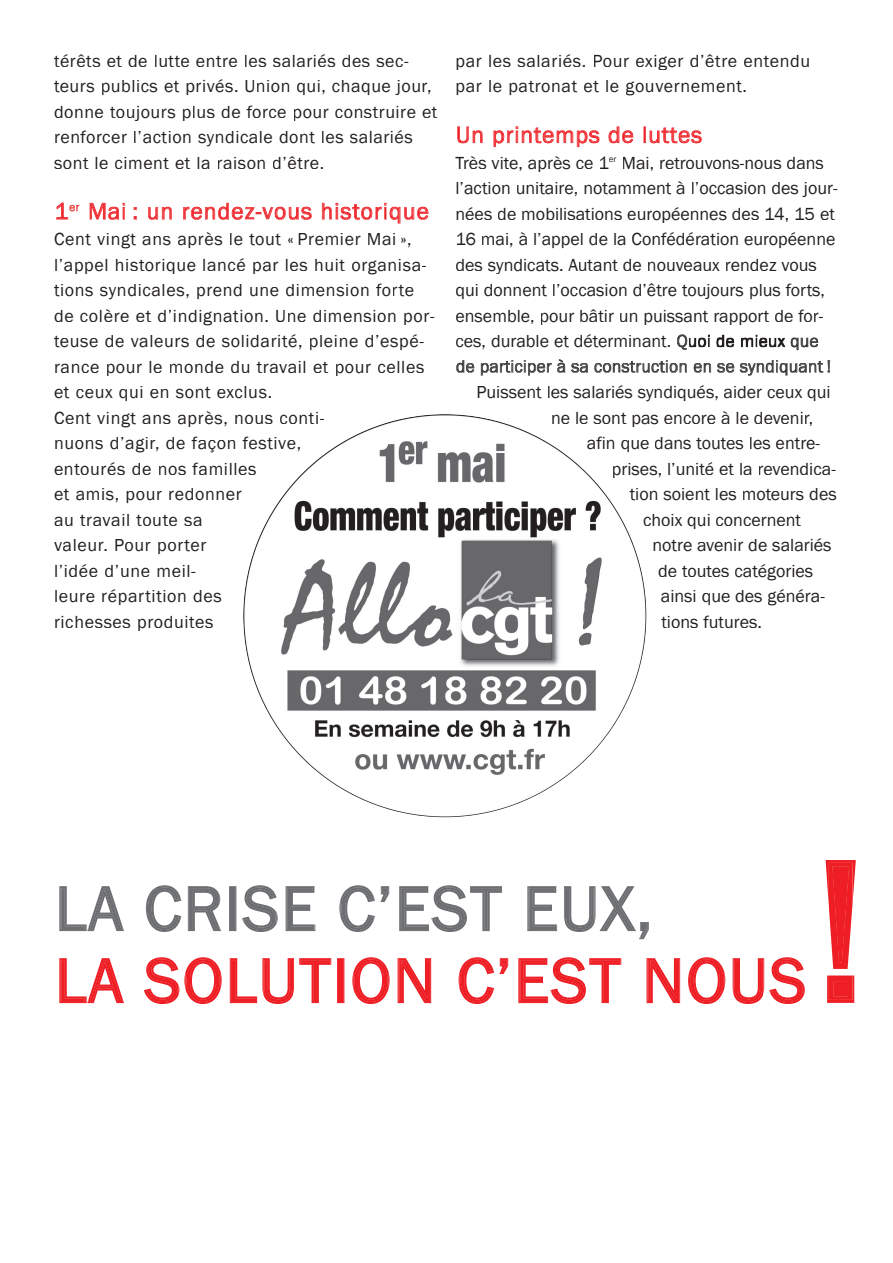
<style>
.page{position:relative;width:893px;height:1263px;background:#fff}
.page>*{position:absolute;margin:0;border:0;box-sizing:border-box;transform-origin:0 0}
.t1{font:205.2px "Franklin Gothic";color:#ee1e24}
.t2{font:64.5px "Franklin Gothic";letter-spacing:.03em;color:#ee1e24}
.t3{font:64.5px "Franklin Gothic";letter-spacing:.03em;color:#6d6e71}
.t4{font:24px "Franklin Gothic";letter-spacing:.035em;color:#ee1e24}
.t5{font:18px/25.5px "Franklin Gothic";letter-spacing:.025em;color:#231f20}
.t6{font:18px/25.5px "Franklin Gothic";color:#231f20}
</style>
<div class="page">
<svg style="left:56px;top:203px;width:23px;height:17px"></svg>
<svg style="left:89px;top:203px;width:36px;height:17px"></svg>
<svg style="left:134px;top:207px;width:3px;height:13px"></svg>
<svg style="left:148px;top:207px;width:24px;height:13px"></svg>
<svg style="left:183px;top:203px;width:129px;height:17px"></svg>
<svg style="left:322px;top:203px;width:106px;height:21px"></svg>
<svg style="left:457px;top:126px;width:26px;height:17px"></svg>
<svg style="left:493px;top:126px;width:107px;height:21px"></svg>
<svg style="left:608px;top:126px;width:25px;height:17px"></svg>
<svg style="left:643px;top:126px;width:59px;height:17px"></svg>
<svg style="left:677px;top:334px;width:10px;height:16px"></svg>
<svg style="left:790px;top:337px;width:28px;height:13px"></svg>
<svg style="left:456px;top:360px;width:18px;height:13px"></svg>
<svg style="left:481px;top:359px;width:84px;height:17px"></svg>
<svg style="left:571px;top:363px;width:17px;height:10px"></svg>
<svg style="left:594px;top:360px;width:93px;height:13px"></svg>
<svg style="left:693px;top:363px;width:18px;height:10px"></svg>
<svg style="left:717px;top:360px;width:113px;height:16px"></svg>
<svg style="left:826px;top:860px;width:30px;height:143px"></svg>
<svg style="left:59px;top:886px;width:65px;height:45px"></svg>
<svg style="left:146px;top:885px;width:35px;height:47px"></svg>
<svg style="left:188px;top:886px;width:33px;height:45px"></svg>
<svg style="left:229px;top:886px;width:7px;height:45px"></svg>
<svg style="left:242px;top:885px;width:36px;height:47px"></svg>
<svg style="left:286px;top:886px;width:29px;height:45px"></svg>
<svg style="left:339px;top:885px;width:50px;height:47px"></svg>
<svg style="left:399px;top:885px;width:103px;height:47px"></svg>
<svg style="left:527px;top:886px;width:30px;height:45px"></svg>
<svg style="left:564px;top:886px;width:85px;height:53px"></svg>
<svg style="left:59px;top:958px;width:65px;height:45px"></svg>
<svg style="left:144px;top:957px;width:78px;height:47px"></svg>
<svg style="left:230px;top:958px;width:101px;height:46px"></svg>
<svg style="left:337px;top:958px;width:7px;height:45px"></svg>
<svg style="left:352px;top:957px;width:38px;height:47px"></svg>
<svg style="left:398px;top:958px;width:33px;height:45px"></svg>
<svg style="left:459px;top:957px;width:49px;height:47px"></svg>
<svg style="left:518px;top:957px;width:103px;height:47px"></svg>
<svg style="left:646px;top:958px;width:34px;height:45px"></svg>
<svg style="left:688px;top:957px;width:37px;height:47px"></svg>
<svg style="left:733px;top:957px;width:72px;height:47px"></svg>
<img style="left:243px;top:414px;width:403px;height:403px;border-radius:50%">
<img style="left:689px;top:335px;width:96px;height:12px">
<p class="t5" style="left:54px;top:48px;width:385px">térêts et de lutte entre les salariés des sec&shy;teurs publics et privés. Union qui, chaque jour, donne toujours plus de force pour construire et renforcer l’action syndicale dont les salariés sont le ciment et la raison d’être.</p>
<h3 class="t4" style="left:54px;top:196px;width:376px">1<sup>er</sup> Mai : un rendez-vous historique</h3>
<p class="t5" style="left:54px;top:227px;width:382px">Cent vingt ans après le tout « Premier Mai », l’appel historique lancé par les huit organisa&shy;tions syndicales, prend une dimension forte de colère et d’indignation. Une dimension por&shy;teuse de valeurs de solidarité, pleine d’espé&shy;rance pour le monde du travail et pour celles et ceux qui en sont exclus.<br>Cent vingt ans après, nous conti-<br>nuons d’agir, de façon festive,<br>entourés de nos familles<br>et amis, pour redonner<br>au travail toute sa<br>valeur. Pour porter<br>l’idée d’une meil-<br>leure répartition des<br>richesses produites</p>
<p class="t5" style="left:455px;top:48px;width:356px">par les salariés. Pour exiger d’être entendu par le patronat et le gouvernement.</p>
<h3 class="t4" style="left:456px;top:120px;width:248px">Un printemps de luttes</h3>
<p class="t6" style="left:455px;top:150px;width:384px">Très vite, après ce 1<sup>er</sup> Mai, retrouvons-nous dans l’action unitaire, notamment à l’occasion des jour&shy;nées de mobilisations européennes des 14, 15 et 16 mai, à l’appel de la Confédération européenne des syndicats. Autant de nouveaux rendez vous qui donnent l’occasion d’être toujours plus forts, ensemble, pour bâtir un puissant rapport de for&shy;ces, durable et déterminant. Q</p>
<p class="t5" style="left:790px;top:328px;width:30px">que</p>
<p class="t6" style="left:456px;top:354px;width:377px">de participer à sa construction en se syndiquant !</p>
<p class="t6" style="left:476px;top:380px;width:356px">Puissent les salariés syndiqués, aider ceux qui</p>
<p class="t6" style="left:551px;top:405px;width:264px">ne le sont pas encore à le devenir,</p>
<p class="t6" style="left:587px;top:431px;width:235px">afin que dans toutes les entre-</p>
<p class="t6" style="left:612px;top:456px;width:225px">prises, l’unité et la revendica-</p>
<p class="t6" style="left:630px;top:482px;width:208px">tion soient les moteurs des</p>
<p class="t6" style="left:643px;top:507px;width:160px">choix qui concernent</p>
<p class="t6" style="left:652px;top:533px;width:181px">notre avenir de salariés</p>
<p class="t6" style="left:658px;top:558px;width:157px">de toutes catégories</p>
<p class="t6" style="left:661px;top:584px;width:166px">ainsi que des généra-</p>
<p class="t6" style="left:661px;top:609px;width:102px">tions futures.</p>
<h2 class="t3" style="left:55px;top:868px;width:599px">LA CRISE C’EST EUX,</h2>
<h2 class="t2" style="left:55px;top:940px;width:753px">LA SOLUTION C’EST NOUS</h2>
<h1 class="t1" style="left:813px;top:804px;width:57px">!</h1>
</div>
